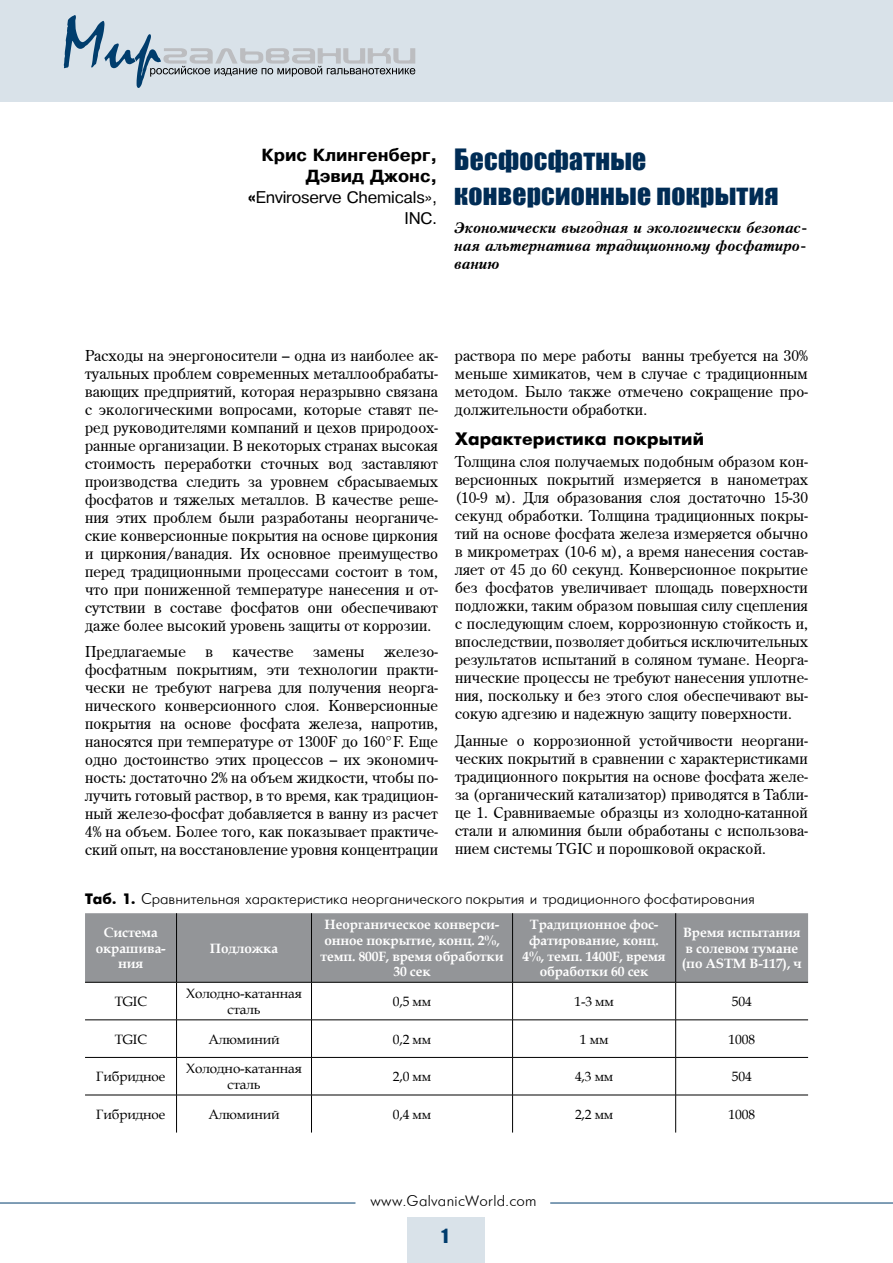
<style>
.page{position:relative;width:893px;height:1263px;background:#fff}
.page>*{position:absolute;margin:0;border:0;box-sizing:border-box;transform-origin:0 0}
.t1{font:27px/34.5px "Impact";letter-spacing:.01em;color:#002c55}
.t2{font:700 18px "Futuris";letter-spacing:.01em;color:#000}
.t3{font:18px "Impact";color:#003d6d}
.t4{font:700 16.5px/21px "Pragmatica";color:#000;text-align:right}
.t5{font:16.5px/21px "Pragmatica Plain";letter-spacing:-.01em;color:#000;text-align:right}
.t6{font:15px/18px "AG Centurion";letter-spacing:.01em;color:#000;text-align:justify}
.t7{font:15px/18px "Petersburg Bold Italic Cyrillic";color:#000;text-align:justify}
.t8{font:15px "Futuris";color:#000}
.t9{font:15px "Futuris";letter-spacing:.02em;color:#000}
.t10{font:700 13.5px/15.8px "Book Antiqua";letter-spacing:-.01em;color:#fff;text-align:center}
.t11{font:13.5px/15.8px "Book Antiqua";letter-spacing:-.01em;color:#000;text-align:center}
.s1{font-family:"Pragmatica";font-weight:700}
.s2{font-weight:700}
</style>
<div class="page">
<div style="left:0;top:0;width:893px;height:101px;background:#d9e2e9"></div>
<hr style="left:0;top:1203px;width:355px;height:1px;background:#003d6d">
<hr style="left:550px;top:1203px;width:343px;height:1px;background:#003d6d">
<svg style="left:64px;top:15px;width:351px;height:73px"></svg>
<div style="left:407px;top:1217px;width:78px;height:46px;background:#d9e2e9"></div>
<div style="left:85px;top:913px;width:723px;height:69px;background:#939598"></div>
<hr style="left:176px;top:913px;width:1px;height:69px;background:#000">
<hr style="left:311px;top:913px;width:1px;height:69px;background:#000">
<hr style="left:512px;top:913px;width:1px;height:69px;background:#000">
<hr style="left:675px;top:913px;width:1px;height:69px;background:#000">
<hr style="left:85px;top:982px;width:92px;height:1px;background:#000">
<hr style="left:177px;top:982px;width:134px;height:1px;background:#000">
<hr style="left:176px;top:982px;width:1px;height:38px;background:#000">
<hr style="left:311px;top:982px;width:202px;height:1px;background:#000">
<hr style="left:311px;top:982px;width:1px;height:38px;background:#000">
<hr style="left:513px;top:982px;width:163px;height:1px;background:#000">
<hr style="left:512px;top:982px;width:1px;height:38px;background:#000">
<hr style="left:676px;top:982px;width:132px;height:1px;background:#000">
<hr style="left:675px;top:982px;width:1px;height:38px;background:#000">
<hr style="left:85px;top:1019px;width:92px;height:1px;background:#000">
<hr style="left:177px;top:1019px;width:134px;height:1px;background:#000">
<hr style="left:176px;top:1020px;width:1px;height:37px;background:#000">
<hr style="left:311px;top:1019px;width:202px;height:1px;background:#000">
<hr style="left:311px;top:1020px;width:1px;height:37px;background:#000">
<hr style="left:513px;top:1019px;width:163px;height:1px;background:#000">
<hr style="left:512px;top:1020px;width:1px;height:37px;background:#000">
<hr style="left:676px;top:1019px;width:132px;height:1px;background:#000">
<hr style="left:675px;top:1020px;width:1px;height:37px;background:#000">
<hr style="left:85px;top:1057px;width:92px;height:1px;background:#000">
<hr style="left:177px;top:1057px;width:134px;height:1px;background:#000">
<hr style="left:176px;top:1057px;width:1px;height:38px;background:#000">
<hr style="left:311px;top:1057px;width:202px;height:1px;background:#000">
<hr style="left:311px;top:1057px;width:1px;height:38px;background:#000">
<hr style="left:513px;top:1057px;width:163px;height:1px;background:#000">
<hr style="left:512px;top:1057px;width:1px;height:38px;background:#000">
<hr style="left:676px;top:1057px;width:132px;height:1px;background:#000">
<hr style="left:675px;top:1057px;width:1px;height:38px;background:#000">
<hr style="left:85px;top:1095px;width:92px;height:1px;background:#000">
<hr style="left:177px;top:1095px;width:134px;height:1px;background:#000">
<hr style="left:176px;top:1095px;width:1px;height:37px;background:#000">
<hr style="left:311px;top:1095px;width:202px;height:1px;background:#000">
<hr style="left:311px;top:1095px;width:1px;height:37px;background:#000">
<hr style="left:513px;top:1095px;width:163px;height:1px;background:#000">
<hr style="left:512px;top:1095px;width:1px;height:37px;background:#000">
<hr style="left:676px;top:1095px;width:132px;height:1px;background:#000">
<hr style="left:675px;top:1095px;width:1px;height:37px;background:#000">
<p class="t4" style="left:262px;top:145px;width:177px">Крис Клингенберг,<br>Дэвид Джонс,</p>
<p class="t5" style="left:248px;top:188px;width:191px"><span class="s1">«</span>Enviroserve Chemicals»,<br>INC.</p>
<h1 class="t1" style="left:454px;top:142px;width:326px">Бесфосфатные конверсионные покрытия</h1>
<p class="t7" style="left:454px;top:219px;width:355px">Экономически выгодная и экологически безопас&shy;ная альтернатива традиционному фосфатиро&shy;ванию</p>
<p class="t6" style="left:85px;top:346px;width:354px">Расходы на энергоносители – одна из наиболее ак&shy;туальных проблем современных металлообрабаты&shy;вающих предприятий, которая неразрывно связана с экологическими вопросами, которые ставят пе&shy;ред руководителями компаний и цехов природоох&shy;ранные организации. В некоторых странах высокая стоимость переработки сточных вод заставляют производства следить за уровнем сбрасываемых фосфатов и тяжелых металлов. В качестве реше&shy;ния этих проблем были разработаны неорганиче&shy;ские конверсионные покрытия на основе циркония и циркония/ванадия. Их основное преимущество перед традиционными процессами состоит в том, что при пониженной температуре нанесения и от&shy;сутствии в составе фосфатов они обеспечивают даже более высокий уровень защиты от коррозии.</p>
<p class="t6" style="left:85px;top:642px;width:102px">Предлагаемые</p>
<p class="t6" style="left:205px;top:642px;width:9px">в</p>
<p class="t6" style="left:233px;top:642px;width:63px">качестве</p>
<p class="t6" style="left:313px;top:642px;width:53px">замены</p>
<p class="t6" style="left:85px;top:642px;width:354px;text-indent:299px">железо&shy;фосфатным покрытиям, эти технологии практи&shy;чески не требуют нагрева для получения неорга&shy;нического конверсионного слоя. Конверсионные покрытия на основе фосфата железа, напротив, наносятся при температуре от 1300F до 160°F. Еще одно достоинство этих процессов – их экономич&shy;ность: достаточно 2% на объем жидкости, чтобы по&shy;лучить готовый раствор, в то время, как традицион&shy;ный железо-фосфат добавляется в ванну из расчет 4% на объем. Более того, как показывает практиче&shy;ский опыт, на восстановление уровня концентрации</p>
<p class="t6" style="left:455px;top:346px;width:354px">раствора по мере работы ванны требуется на 30% меньше химикатов, чем в случае с традиционным методом. Было также отмечено сокращение про&shy;должительности обработки.</p>
<p class="t2" style="left:455px;top:429px;width:250px">Характеристика покрытий</p>
<p class="t6" style="left:455px;top:452px;width:354px">Толщина слоя получаемых подобным образом кон&shy;версионных покрытий измеряется в нанометрах (10-9 м). Для образования слоя достаточно 15-30 секунд обработки. Толщина традиционных покры&shy;тий на основе фосфата железа измеряется обычно в микрометрах (10-6 м), а время нанесения состав&shy;ляет от 45 до 60 секунд. Конверсионное покрытие без фосфатов увеличивает площадь поверхности подложки, таким образом повышая силу сцепления с последующим слоем, коррозионную стойкость и, впоследствии, позволяет добиться исключительных результатов испытаний в соляном тумане. Неорга&shy;нические процессы не требуют нанесения уплотне&shy;ния, поскольку и без этого слоя обеспечивают вы&shy;сокую адгезию и надежную защиту поверхности.</p>
<p class="t6" style="left:455px;top:731px;width:354px">Данные о коррозионной устойчивости неоргани&shy;ческих покрытий в сравнении с характеристиками традиционного покрытия на основе фосфата желе&shy;за (органический катализатор) приводятся в Табли&shy;це 1. Сравниваемые образцы из холодно-катанной стали и алюминия были обработаны с использова&shy;нием системы TGIC и порошковой окраской.</p>
<p class="t8" style="left:85px;top:892px;width:671px"><span class="s2">Таб. 1.</span> Сравнительная характеристика неорганического покрытия и традиционного фосфатирования</p>
<p class="t10" style="left:96px;top:924px;width:72px">Система окрашива&shy;ния</p>
<p class="t10" style="left:210px;top:940px;width:70px">Подложка</p>
<p class="t10" style="left:320px;top:916px;width:185px">Неорганическое конверси&shy;онное покрытие, конц. 2%, темп. 800F, время обработки<br>30 сек</p>
<p class="t10" style="left:522px;top:916px;width:145px">Традиционное фос&shy;фатирование, конц.<br>4%, темп. 1400F, время обработки 60 сек</p>
<p class="t10" style="left:682px;top:924px;width:121px;text-align:left">Время испытания в солевом тумане (по ASTM B-117), ч</p>
<p class="t11" style="left:115px;top:993px;width:34px">TGIC</p>
<p class="t11" style="left:186px;top:985px;width:117px">Холодно-катанная сталь</p>
<p class="t11" style="left:393px;top:993px;width:40px">0,5 мм</p>
<p class="t11" style="left:574px;top:993px;width:41px">1-3 мм</p>
<p class="t11" style="left:732px;top:993px;width:21px">504</p>
<p class="t11" style="left:115px;top:1031px;width:34px">TGIC</p>
<p class="t11" style="left:208px;top:1031px;width:73px">Алюминий</p>
<p class="t11" style="left:393px;top:1031px;width:40px">0,2 мм</p>
<p class="t11" style="left:580px;top:1031px;width:30px">1 мм</p>
<p class="t11" style="left:729px;top:1031px;width:28px">1008</p>
<p class="t11" style="left:96px;top:1068px;width:71px">Гибридное</p>
<p class="t11" style="left:186px;top:1060px;width:117px">Холодно-катанная сталь</p>
<p class="t11" style="left:393px;top:1068px;width:40px">2,0 мм</p>
<p class="t11" style="left:575px;top:1068px;width:40px">4,3 мм</p>
<p class="t11" style="left:732px;top:1068px;width:21px">504</p>
<p class="t11" style="left:96px;top:1106px;width:71px">Гибридное</p>
<p class="t11" style="left:208px;top:1106px;width:73px">Алюминий</p>
<p class="t11" style="left:393px;top:1106px;width:40px">0,4 мм</p>
<p class="t11" style="left:575px;top:1106px;width:40px">2,2 мм</p>
<p class="t11" style="left:729px;top:1106px;width:28px">1008</p>
<p class="t9" style="left:371px;top:1193px;width:168px">www.GalvanicWorld.com</p>
<p class="t3" style="left:441px;top:1222px;width:8px">1</p>
</div>
